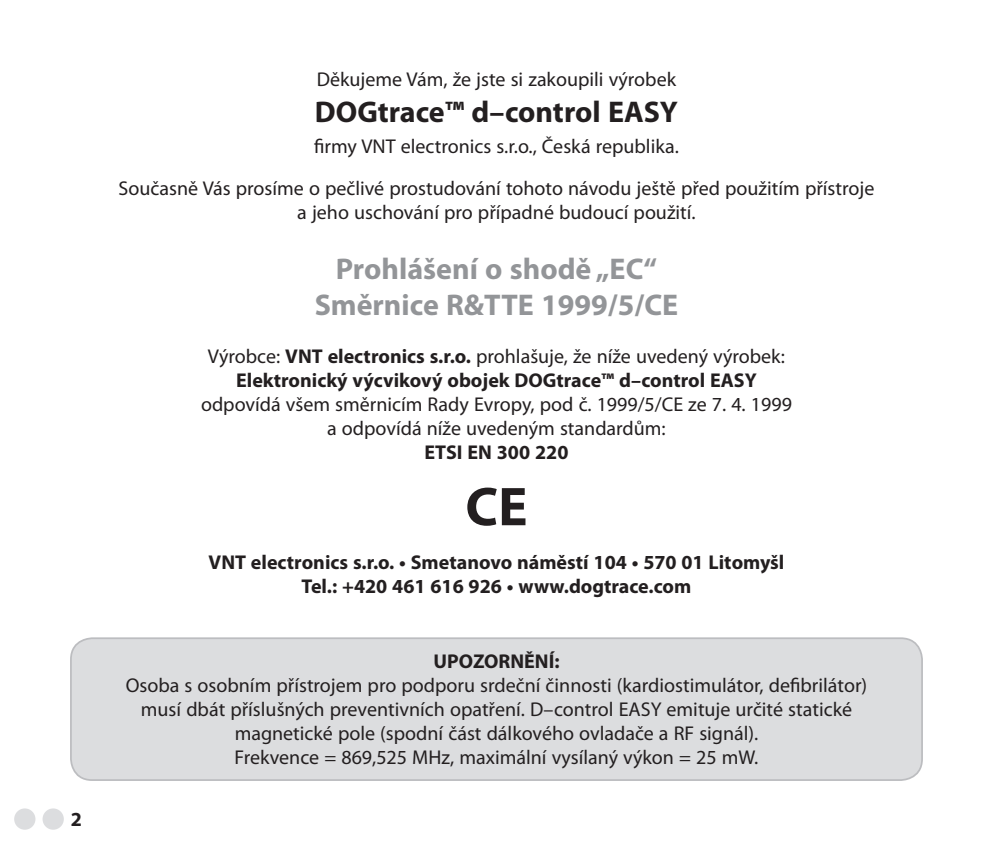
<style>
.page{position:relative;width:993px;height:851px;background:#fff}
.page>*{position:absolute;margin:0;border:0;box-sizing:border-box;transform-origin:0 0}
.t1{font:700 55px "Myriad Pro";color:#231f20}
.t2{font:700 30px/36px "Myriad Pro";color:#939598;text-align:center}
.t3{font:700 30px "Myriad Pro";color:#231f20}
.t4{font:20px/24px "Myriad Pro";color:#231f20;text-align:center}
.t5{font:700 20px/24px "Myriad Pro";color:#231f20;text-align:center}
.s1{font-weight:400}
</style>
<div class="page">
<div style="left:71px;top:638px;width:850px;height:142px;background:#dcdddf;border-radius:21px"></div>
<div style="left:70px;top:637px;width:852px;height:143px;border:2px solid #bcbdc0;border-radius:21px"></div>
<div style="left:14px;top:808px;width:21px;height:21px;background:#dcdddf;border-radius:50%"></div>
<div style="left:43px;top:808px;width:21px;height:21px;background:#dcdddf;border-radius:50%"></div>
<p class="t5" style="left:71px;top:808px;width:13px">2</p>
<p class="t4" style="left:317px;top:69px;width:360px">Děkujeme Vám, že jste si zakoupili výrobek</p>
<h2 class="t3" style="left:315px;top:100px;width:364px">DOGtrace™ d–control EASY</h2>
<p class="t4" style="left:119px;top:127px;width:757px;line-height:41.5px">firmy VNT electronics s.r.o., Česká republika.<br>Současně Vás prosíme o pečlivé prostudování tohoto návodu ještě před použitím přístroje</p>
<p class="t4" style="left:297px;top:202px;width:400px">a jeho uschování pro případné budoucí použití.</p>
<h2 class="t2" style="left:314px;top:253px;width:365px">Prohlášení o shodě „EC“<br>Směrnice R&amp;TTE 1999/5/CE</h2>
<p class="t5" style="left:208px;top:346px;width:578px"><span class="s1">Výrobce:</span> VNT electronics s.r.o. <span class="s1">prohlašuje, že níže uvedený výrobek:<br></span>Elektronický výcvikový obojek DOGtrace™ d–control EASY</p>
<p class="t4" style="left:201px;top:394px;width:592px">odpovídá všem směrnicím Rady Evropy, pod č. 1999/5/CE ze 7. 4. 1999 a odpovídá níže uvedeným standardům:</p>
<p class="t5" style="left:424px;top:442px;width:145px">ETSI EN 300 220</p>
<h1 class="t1" style="left:465px;top:485px;width:64px">CE</h1>
<p class="t5" style="left:208px;top:552px;width:577px">VNT electronics s.r.o. • Smetanovo náměstí 104 • 570 01 Litomyšl<br>Tel.: +420 461 616 926 • www.dogtrace.com</p>
<p class="t5" style="left:433px;top:651px;width:128px">UPOZORNĚNÍ:</p>
<p class="t4" style="left:126px;top:675px;width:742px">Osoba s osobním přístrojem pro podporu srdeční činnosti (kardiostimulátor, defibrilátor) musí dbát příslušných preventivních opatření. D–control EASY emituje určité statické magnetické pole (spodní část dálkového ovladače a RF signál).<br>Frekvence = 869,525 MHz, maximální vysílaný výkon = 25 mW.</p>
</div>
